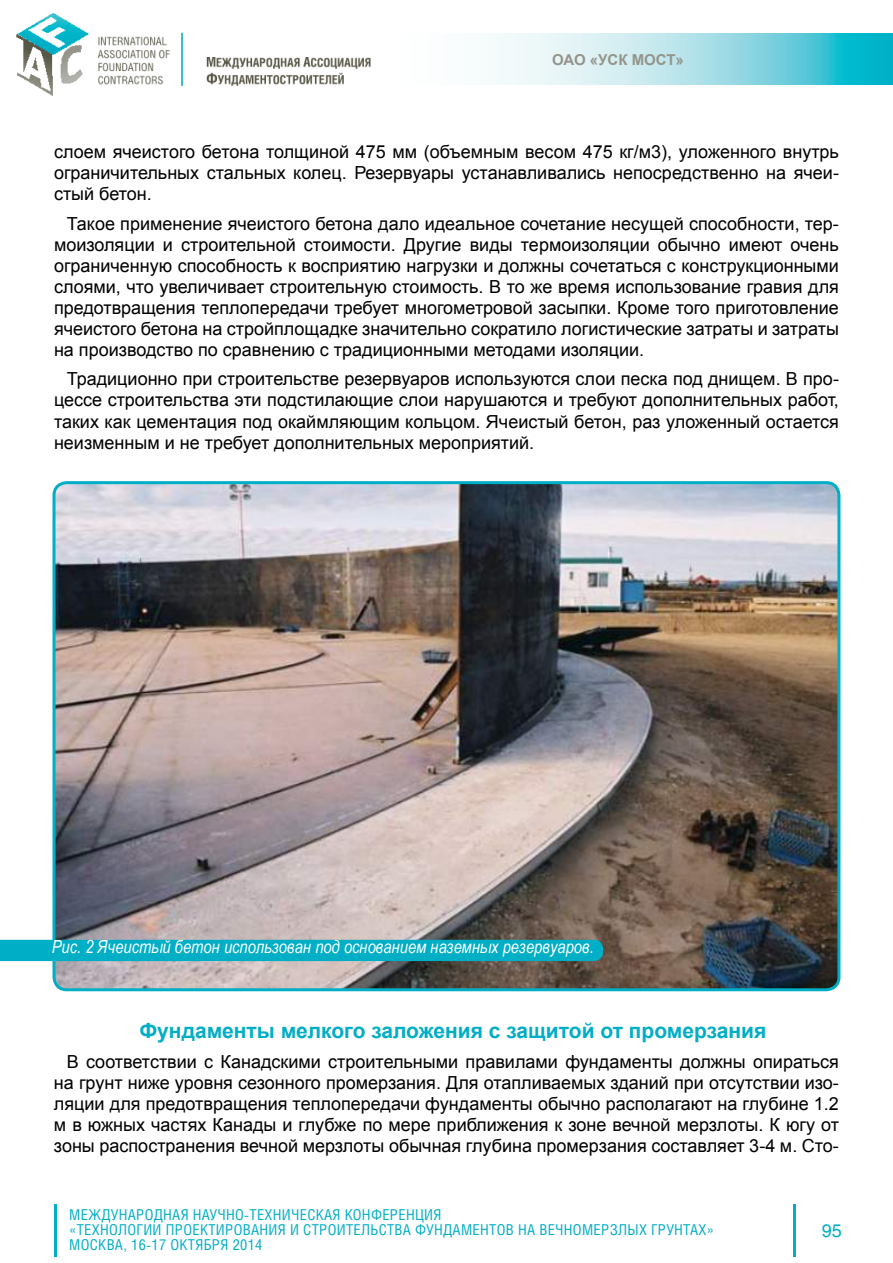
<style>
.page{position:relative;width:893px;height:1263px;background:#fff}
.page>*{position:absolute;margin:0;border:0;box-sizing:border-box;transform-origin:0 0}
.t1{font:700 21px "Arial";color:#00aec5}
.t2{font:18px/21px "Arial";color:#000;text-align:justify}
.t3{font:italic 18px "Arial Narrow";color:#fff}
.t4{font:18px "Helios";color:#00aec5}
.t5{font:15px/15px "Helios Cond";letter-spacing:.02em;color:#00aec5}
.t6{font:700 15px "Arial";color:#94948b}
</style>
<div class="page">
<svg style="left:494px;top:33px;width:398px;height:51px;background:#99dce6"></svg>
<img style="left:16px;top:13px;width:355px;height:83px">
<hr style="left:54px;top:1205px;width:2px;height:52px;background:#00aec5">
<hr style="left:793px;top:1205px;width:3px;height:52px;background:#00aec5">
<img style="left:56px;top:484px;width:783px;height:506px">
<div style="left:52px;top:481px;width:788px;height:510px;border:3px solid #00aec5;border-radius:13px"></div>
<div style="left:0;top:940px;width:603px;height:21px;background:#00aec5"></div>
<p class="t6" style="left:552px;top:50px;width:133px">ОАО «УСК МОСТ»</p>
<p class="t2" style="left:54px;top:142px;width:786px">слоем ячеистого бетона толщиной 475 мм (объемным весом 475 кг/м3), уложенного внутрь ограничительных стальных колец. Резервуары устанавливались непосредственно на ячеи&shy;стый бетон.</p>
<p class="t2" style="left:54px;top:213px;width:786px;text-indent:13px">Такое применение ячеистого бетона дало идеальное сочетание несущей способности, тер&shy;моизоляции и строительной стоимости. Другие виды термоизоляции обычно имеют очень ограниченную способность к восприятию нагрузки и должны сочетаться с конструкционными слоями, что увеличивает строительную стоимость. В то же время использование гравия для предотвращения теплопередачи требует многометровой засыпки. Кроме того приготовление ячеистого бетона на стройплощадке значительно сократило логистические затраты и затраты на производство по сравнению с традиционными методами изоляции.</p>
<p class="t2" style="left:54px;top:369px;width:786px;text-indent:13px">Традиционно при строительстве резервуаров используются слои песка под днищем. В про&shy;цессе строительства эти подстилающие слои нарушаются и требуют дополнительных работ, таких как цементация под окаймляющим кольцом. Ячеистый бетон, раз уложенный остается неизменным и не требует дополнительных мероприятий.</p>
<p class="t3" style="left:52px;top:934px;width:544px">Рис. 2 Ячеистый бетон использован под основанием наземных резервуаров.</p>
<p class="t1" style="left:139px;top:1017px;width:628px">Фундаменты мелкого заложения с защитой от промерзания</p>
<p class="t2" style="left:54px;top:1051px;width:786px;text-indent:13px">В соответствии с Канадскими строительными правилами фундаменты должны опираться на грунт ниже уровня сезонного промерзания. Для отапливаемых зданий при отсутствии изо&shy;ляции для предотвращения теплопередачи фундаменты обычно располагают на глубине 1.2 м в южных частях Канады и глубже по мере приближения к зоне вечной мерзлоты. К югу от зоны распостранения вечной мерзлоты обычная глубина промерзания составляет 3-4 м. Сто-</p>
<p class="t5" style="left:69px;top:1207px;width:646px">Международная научно-техническая конференция<br>«Технологии проектирования и строительства фундаментов на вечномерзлых грунтах»<br>Москва, 16-17 октября 2014</p>
<p class="t4" style="left:822px;top:1220px;width:22px">95</p>
</div>
